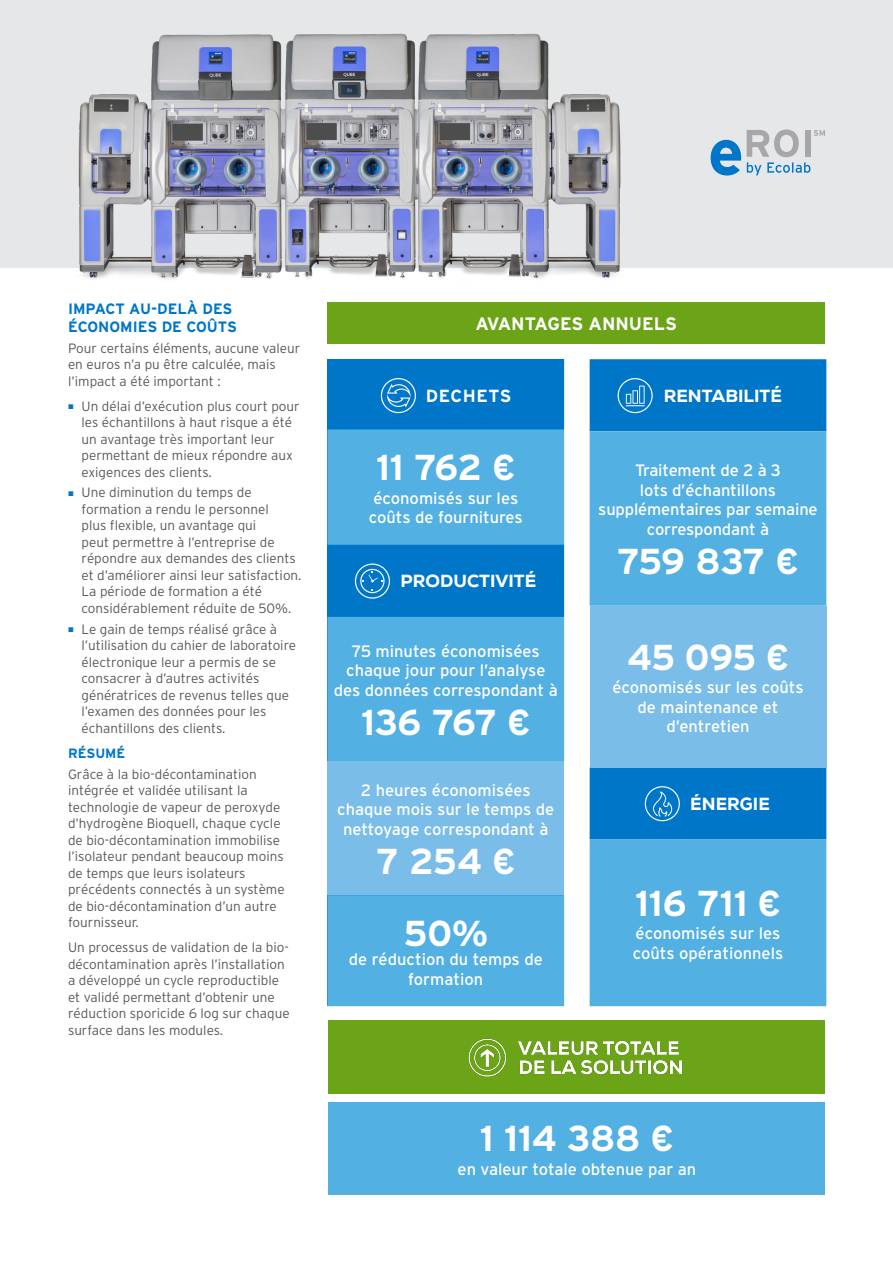
<style>
.page{position:relative;width:893px;height:1263px;background:#fff}
.page>*{position:absolute;margin:0;border:0;box-sizing:border-box;transform-origin:0 0}
.Body_Copy{font:700 36px "Interstate";letter-spacing:-.01em;color:#fff}
.Body_Copy-2{font:700 18px "Interstate";color:#fff}
.t1{font:800 17.55px "Nexa";color:#fff}
.t2{font:700 17.55px "Interstate";letter-spacing:.035em;color:#fff}
.Body_Copy-3{font:16.5px/19.5px "Interstate";color:#fff;text-align:center}
.SUB_HEADING{font:700 15px/18px "Interstate";color:#0076c8}
.Body_Copy-4{font:300 13.5px/16.5px "Interstate";color:#57585a}
.SUB_HEADING-2{font:700 13.5px "Interstate";color:#0076c8}
</style>
<div class="page">
<div style="left:0;top:0;width:893px;height:268px;background:#e6e7e9"></div>
<div style="left:327px;top:359px;width:237px;height:70px;background:#0076c8"></div>
<svg style="left:327px;top:429px;width:237px;height:577px;background:#46a6de"></svg>
<div style="left:327px;top:761px;width:237px;height:134px;background:#79bde8"></div>
<svg style="left:381px;top:378px;width:35px;height:35px"></svg>
<svg style="left:355px;top:563px;width:35px;height:36px"></svg>
<div style="left:327px;top:302px;width:498px;height:41px;background:#6ca417"></div>
<div style="left:590px;top:359px;width:236px;height:72px;background:#0076c8"></div>
<svg style="left:590px;top:431px;width:236px;height:575px;background:#45a6de"></svg>
<div style="left:590px;top:606px;width:236px;height:161px;background:#79bde8"></div>
<svg style="left:618px;top:378px;width:35px;height:35px"></svg>
<svg style="left:645px;top:786px;width:35px;height:35px"></svg>
<div style="left:329px;top:1020px;width:496px;height:74px;background:#6ca417"></div>
<div style="left:329px;top:1102px;width:496px;height:93px;background:#53b0e3"></div>
<img style="left:468px;top:1038px;width:214px;height:39px">
<svg style="left:711px;top:140px;width:30px;height:36px"></svg>
<svg style="left:747px;top:129px;width:78px;height:46px"></svg>
<img style="left:78px;top:33px;width:543px;height:246px">
<p class="SUB_HEADING" style="left:68px;top:300px;width:170px">IMPACT AU-DELÀ DES<br>ÉCONOMIES DE COÛTS</p>
<p class="Body_Copy-4" style="left:68px;top:340px;width:234px">Pour certains éléments, aucune valeur en euros n’a pu être calculée, mais l’impact a été important :</p>
<p class="Body_Copy-4" style="left:82px;top:398px;width:220px">Un délai d’exécution plus court pour les échantillons à haut risque a été un avantage très important leur permettant de mieux répondre aux exigences des clients.</p>
<p class="Body_Copy-4" style="left:82px;top:484px;width:221px">Une diminution du temps de formation a rendu le personnel<br>plus flexible, un avantage qui<br>peut permettre à l’entreprise de répondre aux demandes des clients et d’améliorer ainsi leur satisfaction.<br>La période de formation a été considérablement réduite de 50%.</p>
<p class="Body_Copy-4" style="left:82px;top:621px;width:216px">Le gain de temps réalisé grâce à l’utilisation du cahier de laboratoire électronique leur a permis de se consacrer à d’autres activités génératrices de revenus telles que l’examen des données pour les échantillons des clients.</p>
<p class="SUB_HEADING-2" style="left:68px;top:745px;width:59px">RÉSUMÉ</p>
<p class="Body_Copy-4" style="left:68px;top:765px;width:218px">Grâce à la bio-décontamination intégrée et validée utilisant la technologie de vapeur de peroxyde d’hydrogène Bioquell, chaque cycle de bio-décontamination immobilise l’isolateur pendant beaucoup moins de temps que leurs isolateurs précédents connectés à un système de bio-décontamination d’un autre fournisseur.</p>
<p class="Body_Copy-4" style="left:68px;top:939px;width:223px">Un processus de validation de la bio&shy;décontamination après l’installation a développé un cycle reproductible et validé permettant d’obtenir une réduction sporicide 6 log sur chaque surface dans les modules.</p>
<p class="Body_Copy-2" style="left:475px;top:313px;width:203px">AVANTAGES ANNUELS</p>
<p class="t2" style="left:426px;top:386px;width:87px">DECHETS</p>
<p class="Body_Copy" style="left:376px;top:447px;width:141px">11 762 €</p>
<p class="Body_Copy-3" style="left:373px;top:488px;width:146px">économisés sur les</p>
<p class="Body_Copy-3" style="left:369px;top:507px;width:156px">coûts de fournitures</p>
<p class="t1" style="left:401px;top:570px;width:137px">PRODUCTIVITÉ</p>
<p class="Body_Copy-3" style="left:334px;top:641px;width:226px">75 minutes économisées chaque jour pour l’analyse des données correspondant à</p>
<p class="Body_Copy" style="left:361px;top:702px;width:171px">136 767 €</p>
<p class="Body_Copy-3" style="left:337px;top:780px;width:219px">2 heures économisées chaque mois sur le temps de nettoyage correspondant à</p>
<p class="Body_Copy" style="left:376px;top:841px;width:141px">7 254 €</p>
<p class="Body_Copy" style="left:403px;top:913px;width:86px">50%</p>
<p class="Body_Copy-3" style="left:349px;top:949px;width:196px">de réduction du temps de formation</p>
<p class="t1" style="left:664px;top:385px;width:120px">RENTABILITÉ</p>
<p class="Body_Copy-3" style="left:598px;top:461px;width:221px">Traitement de 2 à 3<br>lots d’échantillons supplémentaires par semaine correspondant à</p>
<p class="Body_Copy" style="left:617px;top:541px;width:183px">759 837 €</p>
<p class="Body_Copy" style="left:627px;top:637px;width:163px">45 095 €</p>
<p class="Body_Copy-3" style="left:612px;top:678px;width:193px">économisés sur les coûts de maintenance et d’entretien</p>
<p class="t1" style="left:690px;top:793px;width:81px">ÉNERGIE</p>
<p class="Body_Copy" style="left:635px;top:883px;width:147px">116 711 €</p>
<p class="Body_Copy-3" style="left:633px;top:924px;width:152px;text-align:left">économisés sur les coûts opérationnels</p>
<p class="Body_Copy" style="left:480px;top:1118px;width:196px">1 114 388 €</p>
<p class="Body_Copy-3" style="left:458px;top:1159px;width:240px">en valeur totale obtenue par an</p>
</div>
